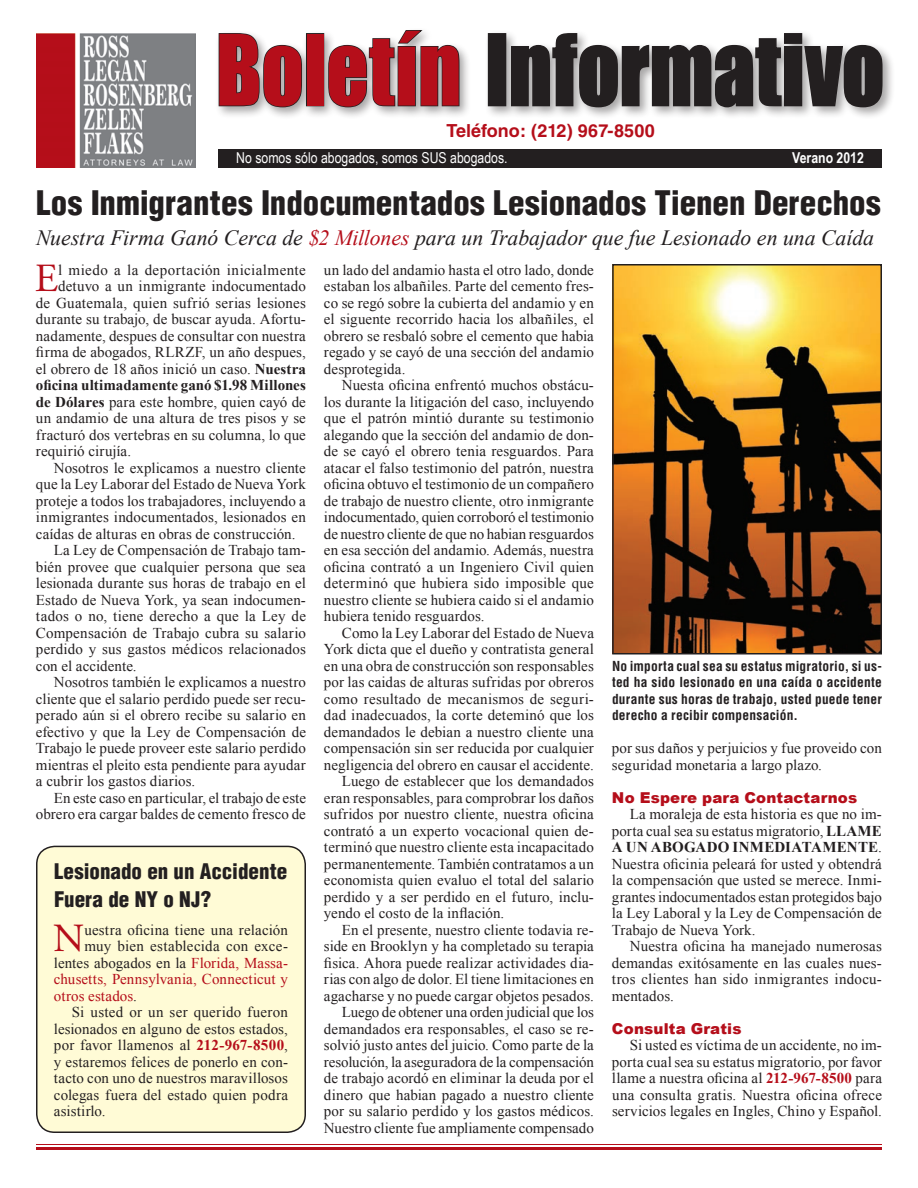
<style>
.page{position:relative;width:918px;height:1188px;background:#fff}
.page>*{position:absolute;margin:0;border:0;box-sizing:border-box;transform-origin:0 0}
.Nameplate{font:90.75px "Impact";letter-spacing:.005em;color:#231f20;scale:.91 1}
.Body_lead__Drop_cap{font:39.9px "Adobe Garamond";color:#b50e1a}
.Head_21{font:900 condensed 33px "Helvetica";color:#231f20}
.Subhead__below_main{font:italic 21.75px "Times New Roman";color:#231f20}
.Box_Head_15{font:900 condensed 21px/28.5px "Helvetica";color:#231f20}
.Head_18{font:700 18px "Helvetica";color:#b50e1a}
.Body_text{font:15px/16.5px "Times New Roman";letter-spacing:.005em;color:#231f20;text-align:justify}
.Body_lead__Drop_cap-2{font:15px "Times New Roman";letter-spacing:.01em;color:#231f20}
.Body_lead__Drop_cap-3{font:15px "Times New Roman";letter-spacing:.005em;color:#b50e1a}
.Text_Headers{font:900 15px "Arial";letter-spacing:.01em;color:#b50e1a}
.White_text_on_black{font:15px "Arial Narrow";color:#fff}
.Body_lead__Drop_cap-4{font:700 15px "Times New Roman";color:#231f20}
.Body_lead__Drop_cap-5{font:15px "Times New Roman";letter-spacing:.03em;color:#231f20}
.White_text_on_black-2{font:700 15px "Arial Narrow";color:#fff}
.Caption_text{font:700 condensed 13.5px/16.5px "Helvetica";letter-spacing:.015em;color:#231f20;text-align:justify}
.s1{color:#b50e1a}
.s2{font-weight:700}
.s3{color:#231f20}
.s4{font-weight:700;color:#b50e1a}
</style>
<div class="page">
<hr style="left:36px;top:1144px;width:846px;height:1px;background:#b50e1a">
<hr style="left:36px;top:1147px;width:846px;height:3px;background:#b50e1a">
<div style="left:215px;top:27px;width:680px;height:93px;background:#231f20;opacity:.4"></div>
<svg style="left:218px;top:32px;width:85px;height:76px;background:#aeadad"></svg>
<div style="left:306px;top:33px;width:18px;height:73px;border:2px solid #231f20"></div>
<svg style="left:327px;top:29px;width:133px;height:79px"></svg>
<div style="left:488px;top:33px;width:18px;height:73px;border:2px solid #231f20"></div>
<svg style="left:510px;top:32px;width:373px;height:76px"></svg>
<div style="left:218px;top:149px;width:664px;height:19px;background:#231f20"></div>
<img style="left:615px;top:267px;width:264px;height:384px">
<div style="left:612px;top:264px;width:270px;height:390px;border:2px solid #231f20"></div>
<img style="left:36px;top:33px;width:160px;height:134px">
<div style="left:37px;top:846px;width:268px;height:286px;background:#fffbd6;border-radius:18px"></div>
<div style="left:36px;top:846px;width:270px;height:287px;border:2px solid #231f20;border-radius:18px"></div>
<p class="Nameplate" style="left:216px;top:0;width:736px"><span class="s1">Boletín</span> Informativo</p>
<p class="Head_18" style="left:446px;top:120px;width:210px">Teléfono: (212) 967-8500</p>
<p class="White_text_on_black" style="left:236px;top:147px;width:273px">No somos sólo abogados, somos SUS abogados.</p>
<p class="White_text_on_black-2" style="left:792px;top:146px;width:73px">Verano 2012</p>
<p class="Head_21" style="left:36px;top:182px;width:846px">Los Inmigrantes Indocumentados Lesionados Tienen Derechos</p>
<p class="Subhead__below_main" style="left:36px;top:223px;width:840px">Nuestra Firma Ganó Cerca de <span class="s1">$2 Millones</span> para un Trabajador que fue Lesionado en una Caída</p>
<p class="Body_lead__Drop_cap" style="left:35px;top:258px;width:25px">E</p>
<p class="Body_lead__Drop_cap-5" style="left:58px;top:260px;width:249px">l miedo a la deportación inicialmente</p>
<p class="Body_lead__Drop_cap-2" style="left:58px;top:276px;width:249px">detuvo a un inmigrante indocumentado</p>
<p class="Body_lead__Drop_cap-2" style="left:36px;top:293px;width:271px">de Guatemala, quien sufrió serias lesiones</p>
<p class="Body_lead__Drop_cap-2" style="left:36px;top:309px;width:271px">durante su trabajo, de buscar ayuda. Afortu-</p>
<p class="Body_lead__Drop_cap-2" style="left:36px;top:326px;width:271px">nadamente, despues de consultar con nuestra</p>
<p class="Body_lead__Drop_cap-2" style="left:36px;top:342px;width:271px">firma de abogados, RLRZF, un año despues,</p>
<p class="Body_lead__Drop_cap-2" style="left:36px;top:359px;width:272px">el obrero de 18 años inició un caso. <span class="s2">Nuestra</span></p>
<p class="Body_lead__Drop_cap-4" style="left:36px;top:375px;width:271px">oficina ultimadamente ganó $1.98 Millones</p>
<p class="Body_lead__Drop_cap-2" style="left:36px;top:392px;width:271px"><span class="s2">de Dólares</span> para este hombre, quien cayó de</p>
<p class="Body_lead__Drop_cap-2" style="left:36px;top:408px;width:271px">un andamio de una altura de tres pisos y se</p>
<p class="Body_lead__Drop_cap-2" style="left:36px;top:425px;width:271px">fracturó dos vertebras en su columna, lo que</p>
<p class="Body_lead__Drop_cap-2" style="left:36px;top:441px;width:97px">requirió cirujía.</p>
<p class="Body_text" style="left:36px;top:459px;width:271px;text-indent:18px">Nosotros le explicamos a nuestro cliente que la Ley Laborar del Estado de Nueva York proteje a todos los trabajadores, incluyendo a inmigrantes indocumentados, lesionados en caídas de alturas en obras de construcción.</p>
<p class="Body_text" style="left:36px;top:542px;width:272px;text-indent:18px">La Ley de Compensación de Trabajo tam&shy;bién provee que cualquier persona que sea lesionada durante sus horas de trabajo en el Estado de Nueva York, ya sean indocumen&shy;tados o no, tiene derecho a que la Ley de Compensación de Trabajo cubra su salario perdido y sus gastos médicos relacionados con el accidente.</p>
<p class="Body_text" style="left:36px;top:674px;width:272px;text-indent:18px">Nosotros también le explicamos a nuestro cliente que el salario perdido puede ser recu&shy;perado aún si el obrero recibe su salario en efectivo y que la Ley de Compensación de Trabajo le puede proveer este salario perdido mientras el pleito esta pendiente para ayudar a cubrir los gastos diarios.</p>
<p class="Body_text" style="left:36px;top:789px;width:272px;text-align:right">En este caso en particular, el trabajo de este obrero era cargar baldes de cemento fresco de</p>
<p class="Box_Head_15" style="left:54px;top:857px;width:235px">Lesionado en un Accidente<br>Fuera de NY o NJ?</p>
<p class="Body_lead__Drop_cap" style="left:53px;top:918px;width:33px">N</p>
<p class="Body_lead__Drop_cap-2" style="left:84px;top:920px;width:205px">uestra oficina tiene una relación</p>
<p class="Body_lead__Drop_cap-2" style="left:84px;top:936px;width:205px">muy bien establecida con exce-</p>
<p class="Body_lead__Drop_cap-2" style="left:54px;top:953px;width:235px">lentes abogados en la <span class="s1">Florida, Massa-</span></p>
<p class="Body_lead__Drop_cap-3" style="left:54px;top:969px;width:236px">chusetts, Pennsylvania, Connecticut y</p>
<p class="Body_lead__Drop_cap-3" style="left:54px;top:986px;width:85px">otros estados<span class="s3">.</span></p>
<p class="Body_text" style="left:54px;top:1004px;width:236px;text-indent:18px">Si usted or un ser querido fueron lesionados en alguno de estos estados, por favor llamenos al <span class="s4">212-967-8500</span>, y estaremos felices de ponerlo en con&shy;tacto con uno de nuestros maravillosos colegas fuera del estado quien podra asistirlo.</p>
<p class="Body_text" style="left:324px;top:261px;width:271px">un lado del andamio hasta el otro lado, donde estaban los albañiles. Parte del cemento fres&shy;co se regó sobre la cubierta del andamio y en el siguente recorrido hacia los albañiles, el obrero se resbaló sobre el cemento que habia regado y se cayó de una sección del andamio desprotegida.</p>
<p class="Body_text" style="left:324px;top:377px;width:272px;text-indent:18px">Nuesta oficina enfrentó muchos obstácu&shy;los durante la litigación del caso, incluyendo que el patrón mintió durante su testimonio alegando que la sección del andamio de don&shy;de se cayó el obrero tenia resguardos. Para atacar el falso testimonio del patrón, nuestra oficina obtuvo el testimonio de un compañero de trabajo de nuestro cliente, otro inmigrante indocumentado, quien corroboró el testimonio de nuestro cliente de que no habian resguardos en esa sección del andamio. Además, nuestra oficina contrató a un Ingeniero Civil quien determinó que hubiera sido imposible que nuestro cliente se hubiera caido si el andamio hubiera tenido resguardos.</p>
<p class="Body_text" style="left:324px;top:624px;width:272px;text-indent:18px">Como la Ley Laborar del Estado de Nueva York dicta que el dueño y contratista general en una obra de construcción son responsables por las caidas de alturas sufridas por obreros como resultado de mecanismos de seguri&shy;dad inadecuados, la corte deteminó que los demandados le debian a nuestro cliente una compensación sin ser reducida por cualquier negligencia del obrero en causar el accidente.</p>
<p class="Body_text" style="left:324px;top:773px;width:272px;text-indent:18px">Luego de establecer que los demandados eran responsables, para comprobrar los daños sufridos por nuestro cliente, nuestra oficina contrató a un experto vocacional quien de&shy;terminó que nuestro cliente esta incapacitado permanentemente. También contratamos a un economista quien evaluo el total del salario perdido y a ser perdido en el futuro, inclu&shy;yendo el costo de la inflación.</p>
<p class="Body_text" style="left:324px;top:921px;width:271px;text-indent:18px">En el presente, nuestro cliente todavia re&shy;side en Brooklyn y ha completado su terapia fisica. Ahora puede realizar actividades dia&shy;rias con algo de dolor. El tiene limitaciones en agacharse y no puede cargar objetos pesados.</p>
<p class="Body_text" style="left:324px;top:1004px;width:271px;text-indent:18px">Luego de obtener una orden judicial que los demandados era responsables, el caso se re&shy;solvió justo antes del juicio. Como parte de la resolución, la aseguradora de la compensación de trabajo acordó en eliminar la deuda por el dinero que habian pagado a nuestro cliente por su salario perdido y los gastos médicos.<br>Nuestro cliente fue ampliamente compensado</p>
<p class="Caption_text" style="left:612px;top:658px;width:272px">No importa cual sea su estatus migratorio, si us&shy;ted ha sido lesionado en una caída o accidente durante sus horas de trabajo, usted puede tener derecho a recibir compensación.</p>
<p class="Body_text" style="left:612px;top:740px;width:271px">por sus daños y perjuicios y fue proveido con seguridad monetaria a largo plazo.</p>
<p class="Text_Headers" style="left:612px;top:787px;width:247px">No Espere para Contactarnos</p>
<p class="Body_text" style="left:612px;top:806px;width:272px;text-indent:18px">La moraleja de esta historia es que no im&shy;porta cual sea su estatus migratorio, <span class="s2">LLAME A UN ABOGADO INMEDIATAMENTE</span>.<br>Nuestra oficinia peleará for usted y obtendrá la compensación que usted se merece. Inmi&shy;grantes indocumentados estan protegidos bajo la Ley Laboral y la Ley de Compensación de Trabajo de Nueva York.</p>
<p class="Body_text" style="left:612px;top:938px;width:272px;text-indent:18px">Nuestra oficina ha manejado numerosas demandas exitósamente en las cuales nues&shy;tros clientes han sido inmigrantes indocu&shy;mentados.</p>
<p class="Text_Headers" style="left:612px;top:1018px;width:131px">Consulta Gratis</p>
<p class="Body_text" style="left:612px;top:1037px;width:272px;text-indent:18px">Si usted es víctima de un accidente, no im&shy;porta cual sea su estatus migratorio, por favor llame a nuestra oficina al <span class="s4">212-967-8500</span> para una consulta gratis. Nuestra oficina ofrece servicios legales en Ingles, Chino y Español.</p>
</div>
